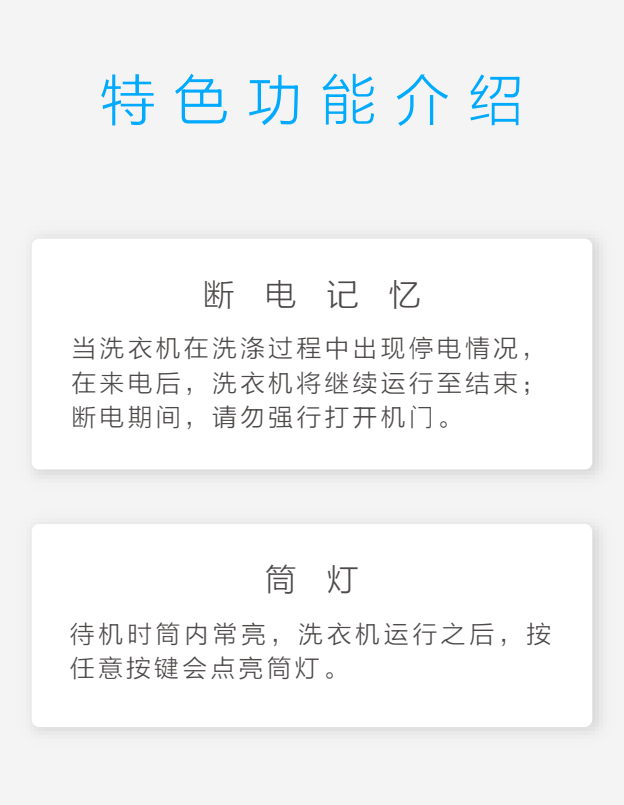
<style>
.page{position:relative;width:624px;height:805px;background:#f5f4f4}
.page>*{position:absolute;margin:0;border:0;box-sizing:border-box;transform-origin:0 0}
.t1{font:56px "FZLTXHK";letter-spacing:.315em;color:#0af}
.t2{font:32px "FZLTXHK";color:#4c4948}
.t3{font:24.8px/34.4px "FZLTXHK";letter-spacing:.125em;color:#4c4948;text-align:justify}
.t4{font:24.8px/34.4px "FZLTXHK";letter-spacing:.145em;color:#4c4948}
</style>
<div class="page">
<div style="left:30px;top:522px;width:573px;height:213px;background:#eae9e9"></div>
<div style="left:32px;top:524px;width:560px;height:203px;background:#fff;border-radius:8px"></div>
<img style="left:30px;top:234px;width:573px;height:245px">
<div style="left:32px;top:239px;width:560px;height:230px;background:#fff;border-radius:8px"></div>
<h1 class="t1" style="left:100px;top:70px;width:425px">特色功能介绍</h1>
<p class="t2" style="left:203px;top:277px;width:219px">断电记忆</p>
<p class="t3" style="left:71px;top:332px;width:476px">当洗衣机在洗涤过程中出现停电情况，在来电后，洗衣机将继续运行至结束；断电期间，请勿强行打开机门。</p>
<p class="t2" style="left:265px;top:562px;width:95px">筒 灯</p>
<p class="t4" style="left:70px;top:617px;width:483px">待机时筒内常亮，洗衣机运行之后，按任意按键会点亮筒灯。</p>
</div>
